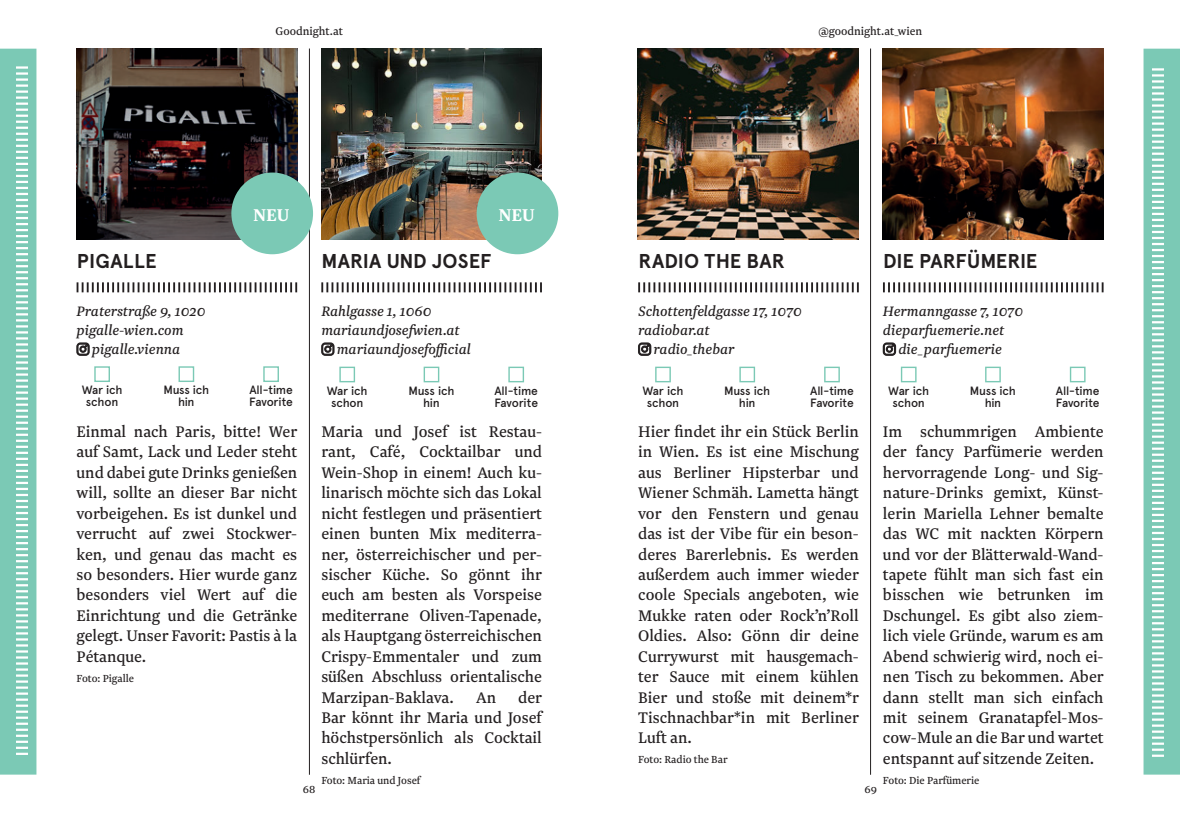
<style>
.page{position:relative;width:1180px;height:823px;background:#fff}
.page>*{position:absolute;margin:0;border:0;box-sizing:border-box;transform-origin:0 0}
.t1{font:700 20px "Apercu";letter-spacing:.005em;color:#231f20}
.t2{font:700 20px "Apercu";letter-spacing:-.015em;color:#231f20}
.t3{font:700 20px "Apercu";letter-spacing:.025em;color:#231f20}
.t4{font:700 20px "Newzald";color:#fff}
.t5{font:18px/20.4px "Newzald";color:#231f20;text-align:justify}
.t6{font:italic 16px/19.2px "Newzald";color:#231f20}
.t7{font:13px "Newzald";color:#231f20}
.t8{font:500 12px/12px "Apercu";letter-spacing:-.02em;color:#231f20;text-align:center}
.t9{font:12px "Newzald";color:#231f20}
</style>
<div class="page">
<div style="left:1143px;top:49px;width:36px;height:725px;background:#7bc9b5"></div>
<svg style="left:1152px;top:68px;width:11px;height:688px"></svg>
<div style="left:655px;top:366px;width:15px;height:16px;border:1px solid #7bc9b5"></div>
<div style="left:739px;top:366px;width:16px;height:16px;border:1px solid #7bc9b5"></div>
<div style="left:824px;top:366px;width:15px;height:16px;border:1px solid #7bc9b5"></div>
<svg style="left:638px;top:282px;width:220px;height:10px"></svg>
<img style="left:637px;top:49px;width:221px;height:191px">
<div style="left:94px;top:366px;width:16px;height:16px;border:1px solid #7bc9b5"></div>
<div style="left:178px;top:366px;width:16px;height:16px;border:1px solid #7bc9b5"></div>
<div style="left:263px;top:366px;width:16px;height:16px;border:1px solid #7bc9b5"></div>
<div style="left:339px;top:366px;width:16px;height:16px;border:1px solid #7bc9b5"></div>
<div style="left:423px;top:366px;width:16px;height:16px;border:1px solid #7bc9b5"></div>
<div style="left:508px;top:366px;width:16px;height:16px;border:1px solid #7bc9b5"></div>
<svg style="left:77px;top:282px;width:220px;height:10px"></svg>
<svg style="left:321px;top:282px;width:221px;height:10px"></svg>
<img style="left:77px;top:49px;width:220px;height:191px">
<img style="left:321px;top:49px;width:220px;height:191px">
<div style="left:476px;top:172px;width:82px;height:82px;background:#7bc9b5;border-radius:50%"></div>
<div style="left:900px;top:366px;width:16px;height:16px;border:1px solid #7bc9b5"></div>
<div style="left:984px;top:366px;width:16px;height:16px;border:1px solid #7bc9b5"></div>
<div style="left:1069px;top:366px;width:16px;height:16px;border:1px solid #7bc9b5"></div>
<svg style="left:883px;top:282px;width:220px;height:10px"></svg>
<img style="left:882px;top:49px;width:221px;height:191px">
<hr style="left:309px;top:48px;width:1px;height:726px;background:#231f20">
<hr style="left:870px;top:48px;width:1px;height:726px;background:#231f20">
<div style="left:0;top:49px;width:36px;height:725px;background:#7bc9b5"></div>
<svg style="left:16px;top:66px;width:12px;height:688px"></svg>
<div style="left:231px;top:172px;width:82px;height:82px;background:#7bc9b5;border-radius:50%"></div>
<p class="t7" style="left:275px;top:23px;width:69px">Goodnight.at</p>
<p class="t7" style="left:818px;top:23px;width:105px">@goodnight.at_wien</p>
<p class="t3" style="left:77px;top:249px;width:81px">PIGALLE</p>
<p class="t6" style="left:77px;top:301px;width:131px">Praterstraße 9, 1020</p>
<p class="t6" style="left:77px;top:320px;width:109px">pigalle-wien.com</p>
<p class="t6" style="left:92px;top:339px;width:90px">pigalle.vienna</p>
<p class="t4" style="left:253px;top:202px;width:38px">NEU</p>
<p class="t4" style="left:498px;top:202px;width:38px">NEU</p>
<p class="t1" style="left:321px;top:249px;width:171px">MARIA UND JOSEF</p>
<p class="t6" style="left:321px;top:301px;width:112px">Rahlgasse 1, 1060</p>
<p class="t6" style="left:321px;top:320px;width:140px">mariaundjosefwien.at</p>
<p class="t6" style="left:337px;top:339px;width:136px">mariaundjosefofficial</p>
<p class="t8" style="left:82px;top:384px;width:42px">War ich schon</p>
<p class="t8" style="left:163px;top:384px;width:47px">Muss ich hin</p>
<p class="t8" style="left:249px;top:384px;width:45px;text-align:left">All-time<br>Favorite</p>
<p class="t8" style="left:327px;top:384px;width:42px">War ich schon</p>
<p class="t8" style="left:408px;top:384px;width:47px">Muss ich hin</p>
<p class="t8" style="left:494px;top:384px;width:45px;text-align:left">All-time<br>Favorite</p>
<p class="t1" style="left:638px;top:249px;width:148px">RADIO THE BAR</p>
<p class="t6" style="left:638px;top:301px;width:165px">Schottenfeldgasse 17, 1070</p>
<p class="t6" style="left:638px;top:320px;width:73px">radiobar.at</p>
<p class="t6" style="left:653px;top:339px;width:82px">radio_thebar</p>
<p class="t8" style="left:642px;top:384px;width:42px">War ich schon</p>
<p class="t8" style="left:724px;top:384px;width:47px">Muss ich hin</p>
<p class="t8" style="left:810px;top:384px;width:45px;text-align:left">All-time<br>Favorite</p>
<p class="t2" style="left:883px;top:249px;width:156px">DIE PARFÜMERIE</p>
<p class="t6" style="left:882px;top:301px;width:142px">Hermanngasse 7, 1070 dieparfuemerie.net</p>
<p class="t6" style="left:898px;top:339px;width:105px">die_parfuemerie</p>
<p class="t8" style="left:888px;top:384px;width:42px">War ich schon</p>
<p class="t8" style="left:969px;top:384px;width:47px">Muss ich hin</p>
<p class="t8" style="left:1055px;top:384px;width:45px;text-align:left">All-time<br>Favorite</p>
<p class="t5" style="left:321px;top:421px;width:222px">Maria und Josef ist Restau&shy;rant, Café, Cocktailbar und Wein-Shop in einem! Auch ku&shy;linarisch möchte sich das Lokal nicht festlegen und präsentiert einen bunten Mix mediterra&shy;ner, österreichischer und per&shy;sischer Küche. So gönnt ihr euch am besten als Vorspeise mediterrane Oliven-Tapenade, als Hauptgang österreichischen Crispy-Emmentaler und zum süßen Abschluss orientalische Marzipan-Baklava. An der Bar könnt ihr Maria und Josef höchstpersönlich als Cocktail schlürfen.</p>
<p class="t9" style="left:321px;top:772px;width:101px">Foto: Maria und Josef</p>
<p class="t5" style="left:638px;top:421px;width:222px">Hier findet ihr ein Stück Berlin in Wien. Es ist eine Mischung aus Berliner Hipsterbar und Wiener Schmäh. Lametta hängt vor den Fenstern und genau das ist der Vibe für ein beson&shy;deres Barerlebnis. Es werden außerdem auch immer wieder coole Specials angeboten, wie Mukke raten oder Rock’n’Roll Oldies. Also: Gönn dir deine Currywurst mit hausgemach&shy;ter Sauce mit einem kühlen Bier und stoße mit deinem*r Tischnachbar*in mit Berliner Luft an.</p>
<p class="t9" style="left:638px;top:752px;width:91px">Foto: Radio the Bar</p>
<p class="t5" style="left:77px;top:421px;width:222px">Einmal nach Paris, bitte! Wer auf Samt, Lack und Leder steht und dabei gute Drinks genießen will, sollte an dieser Bar nicht vorbeigehen. Es ist dunkel und verrucht auf zwei Stockwer&shy;ken, und genau das macht es so besonders. Hier wurde ganz besonders viel Wert auf die Einrichtung und die Getränke gelegt. Unser Favorit: Pastis à la Pétanque.</p>
<p class="t9" style="left:77px;top:670px;width:59px">Foto: Pigalle</p>
<p class="t5" style="left:882px;top:421px;width:222px">Im schummrigen Ambiente der fancy Parfümerie werden hervorragende Long- und Sig&shy;nature-Drinks gemixt, Künst&shy;lerin Mariella Lehner bemalte das WC mit nackten Körpern und vor der Blätterwald-Wand&shy;tapete fühlt man sich fast ein bisschen wie betrunken im Dschungel. Es gibt also ziem&shy;lich viele Gründe, warum es am Abend schwierig wird, noch ei&shy;nen Tisch zu bekommen. Aber dann stellt man sich einfach mit seinem Granatapfel-Mos&shy;cow-Mule an die Bar und wartet entspannt auf sitzende Zeiten.</p>
<p class="t9" style="left:882px;top:772px;width:98px">Foto: Die Parfümerie</p>
<p class="t9" style="left:303px;top:781px;width:14px">68</p>
<p class="t9" style="left:864px;top:781px;width:14px">69</p>
</div>
